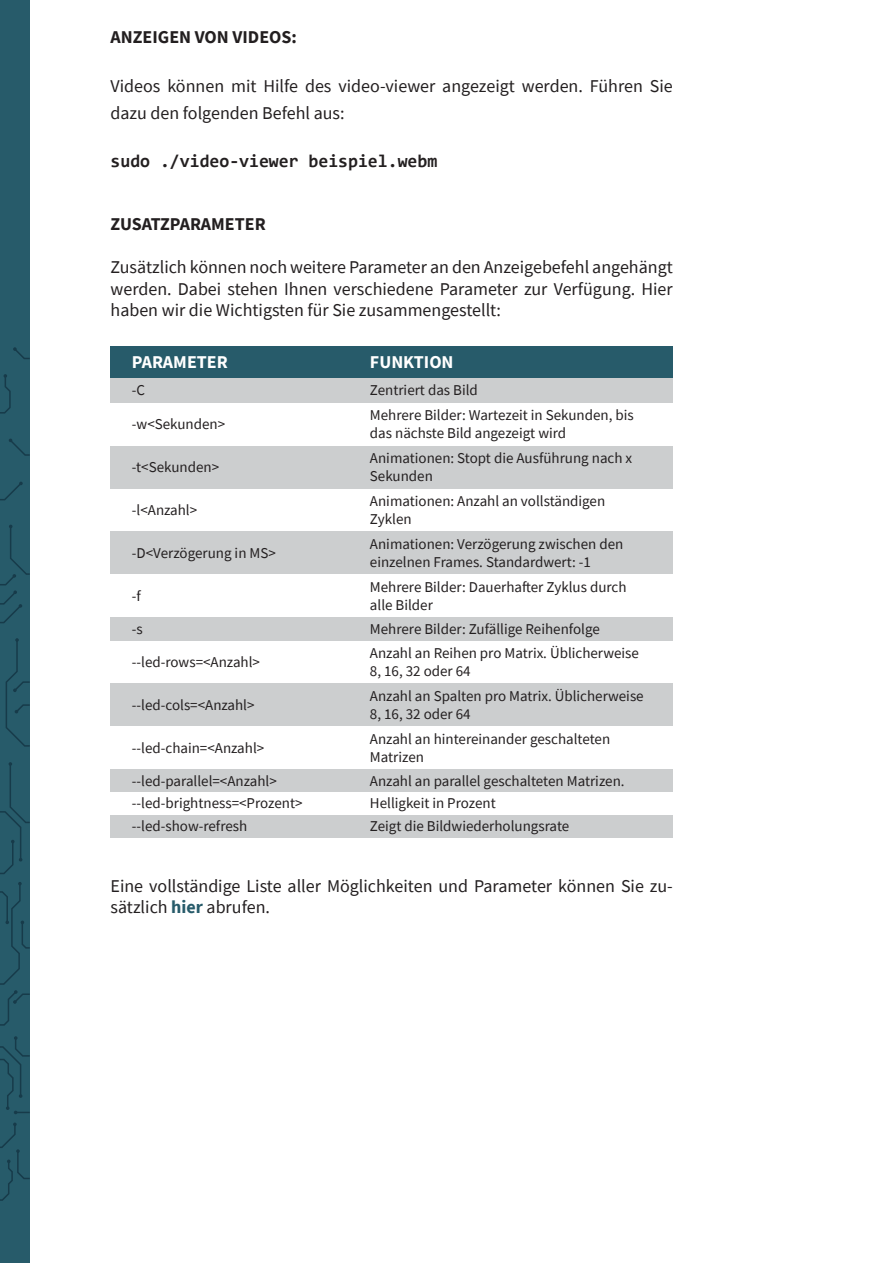
<style>
.page{position:relative;width:893px;height:1263px;background:#fff}
.page>*{position:absolute;margin:0;border:0;box-sizing:border-box;transform-origin:0 0}
.t1{font:18px/21.6px "Source Sans Pro";color:#231f20}
.t2{font:700 18px "Source Sans Pro";color:#231f20}
.t3{font:700 18px "Consolas";color:#231f20}
.t4{font:700 18px "Source Sans Pro";color:#fff}
.t5{font:15px/18px "Source Sans Pro";color:#231f20}
.s1{font-weight:700;color:#275b6a}
</style>
<div class="page">
<div style="left:111px;top:446px;width:562px;height:43px;background:#cccecf"></div>
<div style="left:111px;top:531px;width:562px;height:43px;background:#cccecf"></div>
<div style="left:111px;top:617px;width:562px;height:23px;background:#cccecf"></div>
<div style="left:111px;top:683px;width:562px;height:43px;background:#cccecf"></div>
<div style="left:111px;top:769px;width:562px;height:23px;background:#cccecf"></div>
<div style="left:111px;top:815px;width:562px;height:23px;background:#cccecf"></div>
<div style="left:0;top:0;width:30px;height:1263px;background:#275b6a"></div>
<svg style="left:0;top:1122px;width:30px;height:79px"></svg>
<svg style="left:0;top:1036px;width:30px;height:78px"></svg>
<svg style="left:0;top:882px;width:30px;height:144px"></svg>
<svg style="left:0;top:762px;width:30px;height:112px"></svg>
<svg style="left:5px;top:638px;width:25px;height:109px"></svg>
<svg style="left:0;top:525px;width:30px;height:99px"></svg>
<svg style="left:0;top:482px;width:23px;height:19px"></svg>
<svg style="left:9px;top:438px;width:21px;height:18px"></svg>
<svg style="left:0;top:374px;width:11px;height:40px"></svg>
<svg style="left:13px;top:347px;width:17px;height:12px"></svg>
<div style="left:111px;top:346px;width:562px;height:32px;background:#275b6a"></div>
<div style="left:111px;top:378px;width:562px;height:25px;background:#cccecf"></div>
<p class="t2" style="left:111px;top:25px;width:188px">ANZEIGEN VON VIDEOS:</p>
<p class="t1" style="left:111px;top:72px;width:564px;line-height:27px">Videos können mit Hilfe des video-viewer angezeigt werden. Führen Sie dazu den folgenden Befehl aus:</p>
<p class="t3" style="left:111px;top:150px;width:328px">sudo ./video-viewer beispiel.webm</p>
<p class="t2" style="left:111px;top:212px;width:157px">ZUSATZPARAMETER</p>
<p class="t1" style="left:111px;top:256px;width:564px;text-align:justify">Zusätzlich können noch weitere Parameter an den Anzeigebefehl angehängt werden. Dabei stehen Ihnen verschiedene Parameter zur Verfügung. Hier haben wir die Wichtigsten für Sie zusammengestellt:</p>
<p class="t4" style="left:132px;top:350px;width:97px">PARAMETER</p>
<p class="t4" style="left:370px;top:350px;width:85px">FUNKTION</p>
<p class="t5" style="left:132px;top:381px;width:15px">-C</p>
<p class="t5" style="left:132px;top:415px;width:95px">-w&lt;Sekunden&gt;</p>
<p class="t5" style="left:370px;top:381px;width:109px">Zentriert das Bild</p>
<p class="t5" style="left:370px;top:406px;width:265px">Mehrere Bilder: Wartezeit in Sekunden, bis das nächste Bild angezeigt wird</p>
<p class="t5" style="left:132px;top:458px;width:89px">-t&lt;Sekunden&gt;</p>
<p class="t5" style="left:370px;top:449px;width:264px">Animationen: Stopt die Ausführung nach x<br>Sekunden</p>
<p class="t5" style="left:132px;top:501px;width:67px">-l&lt;Anzahl&gt;</p>
<p class="t5" style="left:370px;top:492px;width:237px">Animationen: Anzahl an vollständigen<br>Zyklen</p>
<p class="t5" style="left:132px;top:544px;width:145px">-D&lt;Verzögerung in MS&gt;</p>
<p class="t5" style="left:370px;top:535px;width:255px">Animationen: Verzögerung zwischen den einzelnen Frames. Standardwert: -1</p>
<p class="t5" style="left:132px;top:587px;width:11px">-f</p>
<p class="t5" style="left:370px;top:578px;width:258px">Mehrere Bilder: Dauerhafter Zyklus durch alle Bilder</p>
<p class="t5" style="left:132px;top:620px;width:12px">-s</p>
<p class="t5" style="left:370px;top:620px;width:231px">Mehrere Bilder: Zufällige Reihenfolge</p>
<p class="t5" style="left:132px;top:653px;width:130px">--led-rows=&lt;Anzahl&gt;</p>
<p class="t5" style="left:370px;top:644px;width:271px">Anzahl an Reihen pro Matrix. Üblicherweise<br>8, 16, 32 oder 64</p>
<p class="t5" style="left:132px;top:696px;width:124px">--led-cols=&lt;Anzahl&gt;</p>
<p class="t5" style="left:370px;top:687px;width:275px">Anzahl an Spalten pro Matrix. Üblicherweise<br>8, 16, 32 oder 64</p>
<p class="t5" style="left:132px;top:738px;width:134px">--led-chain=&lt;Anzahl&gt;</p>
<p class="t5" style="left:370px;top:729px;width:242px">Anzahl an hintereinander geschalteten<br>Matrizen</p>
<p class="t5" style="left:132px;top:771px;width:146px">--led-parallel=&lt;Anzahl&gt;</p>
<p class="t5" style="left:370px;top:771px;width:256px">Anzahl an parallel geschalteten Matrizen.</p>
<p class="t5" style="left:132px;top:794px;width:172px">--led-brightness=&lt;Prozent&gt;</p>
<p class="t5" style="left:370px;top:794px;width:127px">Helligkeit in Prozent</p>
<p class="t5" style="left:132px;top:817px;width:117px">--led-show-refresh</p>
<p class="t5" style="left:370px;top:817px;width:201px">Zeigt die Bildwiederholungsrate</p>
<p class="t1" style="left:111px;top:875px;width:564px">Eine vollständige Liste aller Möglichkeiten und Parameter können Sie zu&shy;sätzlich <span class="s1">hier</span> abrufen.</p>
</div>
